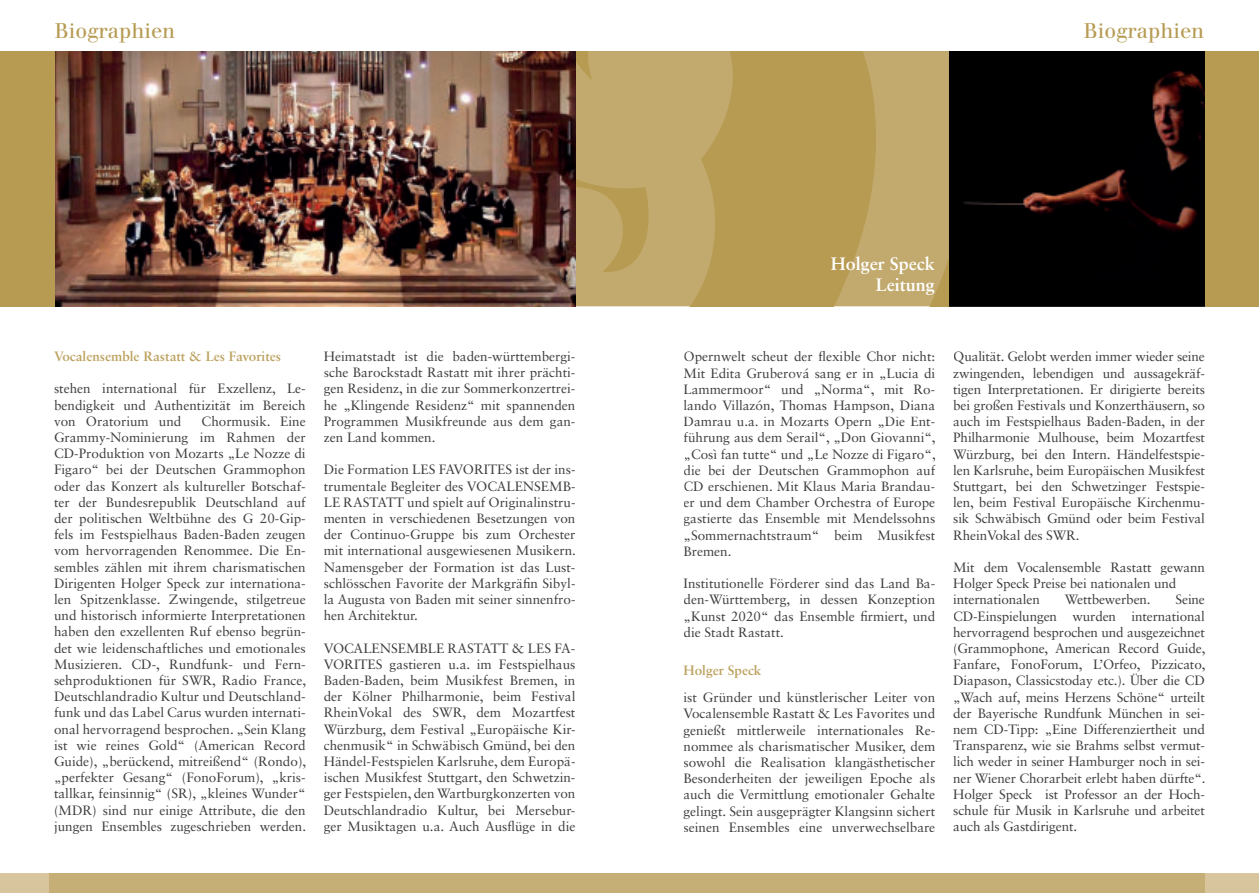
<style>
.page{position:relative;width:1259px;height:893px;background:#fff}
.page>*{position:absolute;margin:0;border:0;box-sizing:border-box;transform-origin:0 0}
.t1{font:21px "Walbaum Buch BQ";color:#b79b53}
.t2{font:700 18px/21.6px "Sabon LT Std";color:#fff;text-align:right}
.t3{font:13.5px/16.2px "Sabon LT Std";color:#3e3e3f;text-align:justify}
.t4{font:13.5px/16.2px "Sabon LT Std";color:#3d3d3e}
.t5{font:700 13.5px "Sabon LT Std";color:#bda361}
.s1{color:#3d3d3e}
</style>
<div class="page">
<div style="left:0;top:51px;width:1259px;height:255px;background:#b79b53"></div>
<div style="left:0;top:873px;width:1259px;height:20px;background:#d8c59d"></div>
<div style="left:50px;top:873px;width:1155px;height:20px;background:#c6af77"></div>
<svg style="left:575px;top:51px;width:374px;height:255px;fill:#c2aa6e"></svg>
<img style="left:949px;top:51px;width:256px;height:231px">
<div style="left:949px;top:282px;width:256px;height:24px;background:#000001"></div>
<img style="left:55px;top:51px;width:520px;height:255px">
<h1 class="t1" style="left:55px;top:22px;width:122px">Biographien</h1>
<p class="t5" style="left:54px;top:351px;width:229px">Vocalensemble Rastatt &amp; Les Favorites</p>
<p class="t3" style="left:54px;top:381px;width:253px">stehen international für Exzellenz, Le&shy;bendigkeit und Authentizität im Bereich von Oratorium und</p>
<p class="t3" style="left:54px;top:414px;width:254px;text-indent:148px">Chormusik. Eine Grammy-Nominierung im Rahmen der CD-Produktion von Mozarts „Le Nozze di Figaro“ bei der Deutschen Grammophon oder das Konzert als kultureller Botschaf&shy;ter der Bundesrepublik Deutschland auf der politischen Weltbühne des G 20-Gip&shy;fels im Festspielhaus Baden-Baden zeugen vom hervorragenden Renommee. Die En&shy;sembles zählen mit ihrem charismatischen Dirigenten Holger Speck zur internationa&shy;len Spitzenklasse. Zwingende, stilgetreue und historisch informierte Interpretationen haben den exzellenten Ruf ebenso begrün&shy;det wie leidenschaftliches und emotionales Musizieren. CD-, Rundfunk- und Fern&shy;sehproduktionen für SWR, Radio France, Deutschlandradio Kultur und Deutschland&shy;funk und das Label Carus wurden internati&shy;onal hervorragend besprochen. „Sein Klang ist wie reines Gold“ (American Record Guide), „berückend, mitreißend“ (Rondo), „perfekter Gesang“ (FonoForum), „kris&shy;tallkar, feinsinnig“ (SR), „kleines Wunder“ (MDR) sind nur einige Attribute, die den jungen Ensembles zugeschrieben werden.</p>
<p class="t3" style="left:324px;top:349px;width:253px">Heimatstadt ist die baden-württembergi&shy;sche Barockstadt <span class="s1">Rastatt mit ihrer prächti&shy;</span>gen Residenz, <span class="s1">in die zur Sommerkonzertrei&shy;</span>he „Klingende Residenz“ mit spannenden Programmen Musikfreunde aus dem gan&shy;zen Land kommen.</p>
<p class="t3" style="left:324px;top:462px;width:254px">Die Formation LES FAVORITES ist der ins&shy;trumentale Begleiter des VOCALENSEMB-LE RASTATT und spielt auf Originalinstru&shy;menten in verschiedenen Besetzungen von der Continuo-Gruppe bis zum Orchester mit international ausgewiesenen Musikern.<br>Namensgeber der Formation ist das Lust&shy;schlösschen Favorite der Markgräfin Sibyl&shy;la Augusta von Baden mit seiner sinnenfro&shy;hen Architektur.</p>
<p class="t3" style="left:324px;top:640px;width:253px">VOCALENSEMBLE RASTATT &amp; LES FA-VORITES gastieren u.a. im Festspielhaus Baden-Baden, beim Musikfest Bremen, in der Kölner Philharmonie, beim Festival RheinVokal des SWR, dem Mozartfest Würzburg, dem Festival „Europäische Kir&shy;chenmusik“ in Schwäbisch Gmünd, bei den Händel-Festspielen Karlsruhe, dem Europä&shy;ischen Musikfest Stuttgart, den Schwetzin&shy;ger Festspielen, den Wartburgkonzerten von Deutschlandradio Kultur, bei Mersebur&shy;ger Musiktagen u.a. Auch Ausflüge in die</p>
<h1 class="t1" style="left:1084px;top:22px;width:122px">Biographien</h1>
<h2 class="t2" style="left:831px;top:254px;width:105px">Holger Speck<br>Leitung</h2>
<p class="t3" style="left:683px;top:349px;width:253px">Opernwelt scheut der flexible Chor nicht:<br>Mit Edita Gruberová sang er in „Lucia di Lammermoor“ und „Norma“, mit Ro&shy;lando V<span class="s1">illazón, Thomas Hampson,</span> Diana Damrau u.a. in Mozarts Opern „Die Ent-</p>
<p class="t4" style="left:683px;top:430px;width:254px">führung aus dem Serail“, „Don Giovanni“, „Così fan tutte“ und „Le Nozze di Figaro“,</p>
<p class="t3" style="left:683px;top:462px;width:253px">die bei der Deutschen Grammophon auf CD erschienen. Mit Klaus Maria Brandau&shy;er und dem Chamber Orchestra of Europe gastierte das Ensemble mit Mendelssohns „Sommernachtstraum“ beim Musikfest Bremen.</p>
<p class="t3" style="left:683px;top:576px;width:253px">Institutionelle Förderer sind das Land Ba&shy;den-Württemberg, in dessen Konzeption „Kunst 2020“ das Ensemble firmiert, und die Stadt Rastatt.</p>
<p class="t5" style="left:683px;top:665px;width:79px">Holger Speck</p>
<p class="t3" style="left:683px;top:690px;width:253px">ist Gründer und künstlerischer Leiter von Vocalensemble Rastatt &amp; Les Favorites und genießt mittlerweile internationales Re&shy;nommee als charismatischer Musiker, dem sowohl die Realisation klangästhetischer Besonderheiten der jeweiligen Epoche als auch die Vermittlung emotionaler Gehalte gelingt. Sein ausgeprägter Klangsinn sichert seinen Ensembles eine unverwechselbare</p>
<p class="t3" style="left:953px;top:349px;width:253px">Qualität. Gelobt werden immer wieder seine zwingenden, lebendigen und aussagekräf&shy;tigen Interpretationen. Er dirigierte bereits bei großen Festivals und Konzerthäusern, so auch im Festspielhaus Baden-Baden, in der Philharmonie Mulhouse, beim Mozartfest Würzburg, bei den Intern. Händelfestspie&shy;len Karlsruhe, beim Europäischen Musikfest Stuttgart, bei den Schwetzinger Festspie&shy;len, beim Festival Europäische Kirchenmu&shy;sik Schwäbisch Gmünd oder beim Festival RheinVokal des SWR.</p>
<p class="t3" style="left:953px;top:560px;width:253px;text-align:left">Mit dem Vocalensemble Rastatt gewann<br>Holger Speck Preise bei nationalen und internationalen</p>
<p class="t3" style="left:1064px;top:592px;width:87px">Wettbewerben.</p>
<p class="t3" style="left:953px;top:592px;width:254px;text-indent:222px">Seine CD-Einspielungen wurden international hervorragend besprochen und ausgezeichnet (Grammophone, American Record Guide, Fanfare, FonoForum, L’Orfeo, Pizzicato, Diapason, Classicstoday etc.). Über die CD „Wach auf, meins Herzens Schöne“ urteilt der Bayerische Rundfunk München in sei&shy;nem CD-Tipp: „Eine Differenziertheit und Transparenz, wie sie Brahms selbst vermut&shy;lich weder in seiner Hamburger noch in sei&shy;ner Wiener Chorarbeit erlebt haben dürfte“.<br>Holger Speck ist Professor an der Hoch&shy;schule für Musik in Karlsruhe und arbeitet auch als Gastdirigent.</p>
</div>
